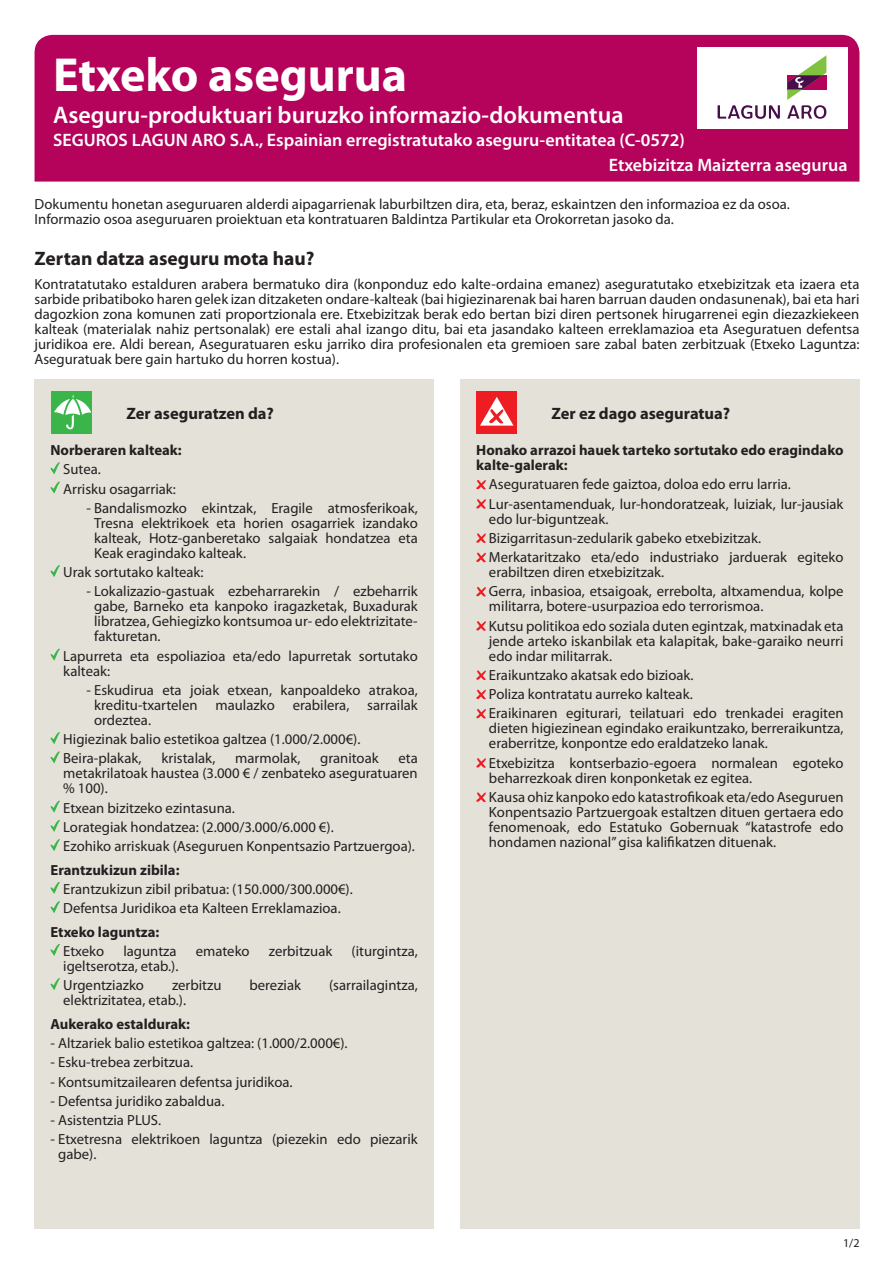
<style>
.page{position:relative;width:893px;height:1263px;background:#fff}
.page>*{position:absolute;margin:0;border:0;box-sizing:border-box;transform-origin:0 0}
.t1{font:700 48px "Myriad Pro";color:#fff}
.t2{font:600 24px "Myriad Pro";color:#fff}
.t3{font:700 19.5px "Myriad Pro";color:#231f20}
.t4{font:600 18px "Myriad Pro";color:#fff}
.t5{font:700 16.5px "Myriad Pro";color:#231f20}
.t6{font:14.7px/15px "Myriad Pro";color:#231f20}
.t7{font:700 14.7px/15px "Myriad Pro";color:#231f20}
.t8{font:12px "Myriad Pro";color:#231f20}
</style>
<div class="page">
<div style="left:35px;top:35px;width:824px;height:147px;background:#b5025b"></div>
<div style="left:35px;top:379px;width:399px;height:849px;background:#e3e1d8"></div>
<div style="left:460px;top:379px;width:399px;height:849px;background:#e3e1d8"></div>
<div style="left:51px;top:391px;width:41px;height:43px;background:#3ab54a"></div>
<svg style="left:54px;top:394px;width:37px;height:35px"></svg>
<svg style="left:51px;top:462px;width:9px;height:12px"></svg>
<svg style="left:51px;top:481px;width:9px;height:13px"></svg>
<svg style="left:51px;top:565px;width:9px;height:12px"></svg>
<svg style="left:51px;top:648px;width:9px;height:13px"></svg>
<svg style="left:51px;top:732px;width:9px;height:12px"></svg>
<svg style="left:51px;top:751px;width:9px;height:12px"></svg>
<svg style="left:51px;top:800px;width:9px;height:13px"></svg>
<svg style="left:51px;top:820px;width:9px;height:12px"></svg>
<svg style="left:51px;top:839px;width:9px;height:12px"></svg>
<svg style="left:51px;top:882px;width:9px;height:12px"></svg>
<svg style="left:51px;top:901px;width:9px;height:12px"></svg>
<svg style="left:51px;top:944px;width:9px;height:12px"></svg>
<svg style="left:51px;top:978px;width:9px;height:12px"></svg>
<svg style="left:476px;top:480px;width:10px;height:10px"></svg>
<svg style="left:476px;top:499px;width:10px;height:10px"></svg>
<svg style="left:476px;top:533px;width:10px;height:10px"></svg>
<svg style="left:476px;top:552px;width:10px;height:10px"></svg>
<svg style="left:476px;top:587px;width:10px;height:10px"></svg>
<svg style="left:476px;top:621px;width:10px;height:10px"></svg>
<svg style="left:476px;top:670px;width:10px;height:10px"></svg>
<svg style="left:476px;top:689px;width:10px;height:10px"></svg>
<svg style="left:476px;top:709px;width:10px;height:10px"></svg>
<svg style="left:476px;top:758px;width:10px;height:10px"></svg>
<svg style="left:476px;top:792px;width:10px;height:10px"></svg>
<div style="left:476px;top:391px;width:41px;height:43px;background:#ee1d23"></div>
<svg style="left:480px;top:397px;width:33px;height:29px"></svg>
<div style="left:696px;top:47px;width:151px;height:82px;background:#fff"></div>
<svg style="left:718px;top:105px;width:62px;height:14px"></svg>
<svg style="left:787px;top:55px;width:39px;height:64px"></svg>
<h1 class="t1" style="left:53px;top:44px;width:355px">Etxeko asegurua</h1>
<h2 class="t2" style="left:53px;top:100px;width:572px">Aseguru-produktuari buruzko informazio-dokumentua</h2>
<p class="t4" style="left:609px;top:153px;width:240px">Etxebizitza Maizterra asegurua</p>
<p class="t6" style="left:35px;top:196px;width:757px">Dokumentu honetan aseguruaren alderdi aipagarrienak laburbiltzen dira, eta, beraz, eskaintzen den informazioa ez da osoa.<br>Informazio osoa aseguruaren proiektuan eta kontratuaren Baldintza Partikular eta Orokorretan jasoko da.</p>
<h3 class="t3" style="left:35px;top:246px;width:281px">Zertan datza aseguru mota hau?</h3>
<p class="t6" style="left:35px;top:276px;width:826px;text-align:justify">Kontratatutako estalduren arabera bermatuko dira (konponduz edo kalte-ordaina emanez) aseguratutako etxebizitzak eta izaera eta sarbide pribatiboko haren gelek izan ditzaketen ondare-kalteak (bai higiezinarenak bai haren barruan dauden ondasunenak), bai eta hari dagozkion zona komunen zati proportzionala ere. Etxebizitzak berak edo bertan bizi diren pertsonek hirugarrenei egin diezazkiekeen kalteak (materialak nahiz pertsonalak) ere estali ahal izango ditu, bai eta jasandako kalteen erreklamazioa eta Aseguratuen defentsa juridikoa ere. Aldi berean, Aseguratuaren esku jarriko dira profesionalen eta gremioen sare zabal baten zerbitzuak (Etxeko Laguntza:<br>Aseguratuak bere gain hartuko du horren kostua).</p>
<p class="t4" style="left:53px;top:129px;width:633px">SEGUROS LAGUN ARO S.A., Espainian erregistratutako aseguru-entitatea (C-0572)</p>
<p class="t5" style="left:126px;top:402px;width:149px">Zer aseguratzen da?</p>
<p class="t5" style="left:551px;top:402px;width:180px">Zer ez dago aseguratua?</p>
<p class="t7" style="left:51px;top:442px;width:133px">Norberaren kalteak:</p>
<p class="t6" style="left:63px;top:460px;width:114px;line-height:19.2px">Sutea.<br>Arrisku osagarriak:</p>
<p class="t6" style="left:94px;top:500px;width:325px;text-align:justify;text-indent:-8px">- Bandalismozko ekintzak, Eragile atmosferikoak, Tresna elektrikoek eta horien osagarriek izandako kalteak, Hotz-ganberetako salgaiak hondatzea eta Keak eragindako kalteak.</p>
<p class="t6" style="left:63px;top:564px;width:142px">Urak sortutako kalteak:</p>
<p class="t6" style="left:94px;top:584px;width:325px;text-align:justify;text-indent:-8px">- Lokalizazio-gastuak ezbeharrarekin / ezbeharrik gabe, Barneko eta kanpoko iragazketak, Buxadurak libratzea, Gehiegizko kontsumoa ur- edo elektrizitate&shy;fakturetan.</p>
<p class="t6" style="left:63px;top:648px;width:356px">Lapurreta eta espoliazioa eta/edo lapurretak sortutako kalteak:</p>
<p class="t6" style="left:94px;top:682px;width:325px;text-align:justify;text-indent:-8px">- Eskudirua eta joiak etxean, kanpoaldeko atrakoa, kreditu-txartelen maulazko erabilera, sarrailak ordeztea.</p>
<p class="t6" style="left:63px;top:729px;width:299px;line-height:19.2px">Higiezinak balio estetikoa galtzea (1.000/2.000€).<br>Beira-plakak,</p>
<p class="t6" style="left:161px;top:751px;width:55px">kristalak,</p>
<p class="t6" style="left:235px;top:751px;width:67px">marmolak,</p>
<p class="t6" style="left:320px;top:751px;width:60px">granitoak</p>
<p class="t6" style="left:63px;top:751px;width:356px;text-align:justify;text-indent:335px">eta metakrilatoak haustea (3.000 € / zenbateko aseguratuaren % 100).</p>
<p class="t6" style="left:63px;top:798px;width:353px;line-height:19.2px">Etxean bizitzeko ezintasuna.<br>Lorategiak hondatzea: (2.000/3.000/6.000 €).<br>Ezohiko arriskuak (Aseguruen Konpentsazio Partzuergoa).</p>
<p class="t7" style="left:51px;top:862px;width:130px">Erantzukizun zibila:</p>
<p class="t6" style="left:63px;top:879px;width:291px;line-height:19.2px">Erantzukizun zibil pribatua: (150.000/300.000€).<br>Defentsa Juridikoa eta Kalteen Erreklamazioa.</p>
<p class="t7" style="left:51px;top:924px;width:110px">Etxeko laguntza:</p>
<p class="t6" style="left:63px;top:943px;width:42px">Etxeko</p>
<p class="t6" style="left:123px;top:943px;width:55px">laguntza</p>
<p class="t6" style="left:196px;top:943px;width:55px">emateko</p>
<p class="t6" style="left:269px;top:943px;width:65px">zerbitzuak</p>
<p class="t6" style="left:352px;top:943px;width:68px">(iturgintza,</p>
<p class="t6" style="left:63px;top:956px;width:117px;line-height:19.2px">igeltserotza, etab.).<br>Urgentziazko</p>
<p class="t6" style="left:172px;top:977px;width:51px">zerbitzu</p>
<p class="t6" style="left:250px;top:977px;width:53px">bereziak</p>
<p class="t6" style="left:329px;top:977px;width:90px">(sarrailagintza,</p>
<p class="t6" style="left:63px;top:992px;width:124px">elektrizitatea, etab.).</p>
<p class="t7" style="left:51px;top:1016px;width:141px">Aukerako estaldurak:</p>
<p class="t6" style="left:51px;top:1035px;width:299px">- Altzariek balio estetikoa galtzea: (1.000/2.000€).</p>
<p class="t6" style="left:51px;top:1054px;width:144px">- Esku-trebea zerbitzua.</p>
<p class="t6" style="left:51px;top:1074px;width:244px">- Kontsumitzailearen defentsa juridikoa.</p>
<p class="t6" style="left:51px;top:1093px;width:175px">- Defentsa juridiko zabaldua.</p>
<p class="t6" style="left:51px;top:1112px;width:112px">- Asistentzia PLUS.</p>
<p class="t6" style="left:58px;top:1132px;width:361px;text-indent:-8px">- Etxetresna elektrikoen laguntza (piezekin edo piezarik gabe).</p>
<p class="t7" style="left:476px;top:442px;width:369px">Honako arrazoi hauek tarteko sortutako edo eragindako kalte-galerak:</p>
<p class="t6" style="left:489px;top:475px;width:356px;line-height:19.2px">Aseguratuaren fede gaiztoa, doloa edo erru larria.<br>Lur-asentamenduak, lur-hondoratzeak, luiziak, lur-jausiak</p>
<p class="t6" style="left:489px;top:509px;width:356px;line-height:19.2px">edo lur-biguntzeak.<br>Bizigarritasun-zedularik gabeko etxebizitzak.<br>Merkataritzako eta/edo industriako jarduerak egiteko</p>
<p class="t6" style="left:489px;top:562px;width:356px;line-height:19.2px">erabiltzen diren etxebizitzak.<br>Gerra, inbasioa, etsaigoak, errebolta, altxamendua, kolpe</p>
<p class="t6" style="left:489px;top:597px;width:356px;line-height:19.2px">militarra, botere-usurpazioa edo terrorismoa.<br>Kutsu politikoa edo soziala duten egintzak, matxinadak eta</p>
<p class="t6" style="left:489px;top:633px;width:356px">jende arteko iskanbilak eta kalapitak, bake-garaiko neurri edo indar militarrak.</p>
<p class="t6" style="left:489px;top:665px;width:356px;line-height:19.2px">Eraikuntzako akatsak edo bizioak.<br>Poliza kontratatu aurreko kalteak.<br>Eraikinaren egiturari, teilatuari edo trenkadei eragiten</p>
<p class="t6" style="left:489px;top:721px;width:356px">dieten higiezinean egindako eraikuntzako, berreraikuntza, eraberritze, konpontze edo eraldatzeko lanak.</p>
<p class="t6" style="left:489px;top:755px;width:356px">Etxebizitza kontserbazio-egoera normalean egoteko beharrezkoak diren konponketak ez egitea.</p>
<p class="t6" style="left:489px;top:789px;width:356px;text-align:justify">Kausa ohiz kanpoko edo katastrofikoak eta/edo Aseguruen Konpentsazio Partzuergoak estaltzen dituen gertaera edo fenomenoak, edo Estatuko Gobernuak “katastrofe edo hondamen nazional” gisa kalifikatzen dituenak.</p>
<p class="t8" style="left:843px;top:1235px;width:18px">1/2</p>
</div>
